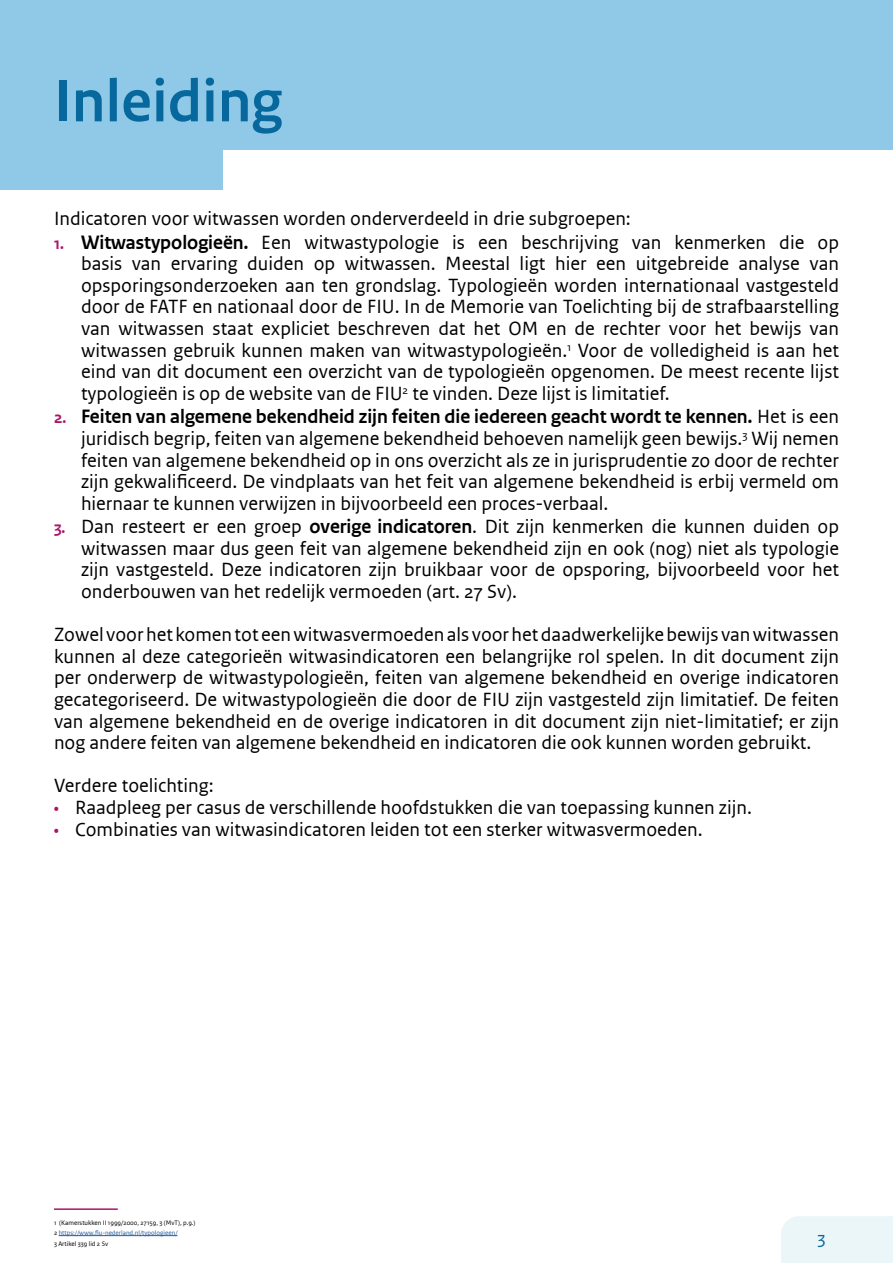
<style>
.page{position:relative;width:893px;height:1263px;background:#fff}
.page>*{position:absolute;margin:0;border:0;box-sizing:border-box;transform-origin:0 0}
.t1{font:700 60px "Rijksoverheid Sans Heading";letter-spacing:.01em;color:#06689c}
.t2{font:700 19.5px "Rijksoverheid Sans Heading";color:#000}
.t3{font:18px/21.6px "Rijksoverheid Sans Text";color:#000;text-align:justify}
.t4{font:16.5px "Rijksoverheid Sans Text";color:#06689c}
.t5{font:6.15px/10.5px "Rijksoverheid Sans Text";color:#000}
.s1{font-family:"Rijksoverheid Sans Heading";font-weight:700;font-size:16.5px;color:#ab1368}
.s2{font-family:"Rijksoverheid Sans Heading";font-weight:700;font-size:19.5px}
.s3{font-size:16.5px;color:#ab1368}
.s4{font-family:"Rijksoverheid Sans Text";font-weight:400;font-size:18px}
.s5{color:#275b9b}
</style>
<div class="page">
<div style="left:781px;top:1216px;width:112px;height:47px;background:#ebf6f9"></div>
<hr style="left:54px;top:1208px;width:64px;height:2px;background:#ab1368">
<hr style="left:59px;top:1235px;width:118px;height:1px;background:#275b9b">
<div style="left:0;top:0;width:893px;height:149px;background:#8fc9e7"></div>
<div style="left:0;top:95px;width:223px;height:95px;background:#8fc9e7"></div>
<h1 class="t1" style="left:54px;top:66px;width:230px">Inleiding</h1>
<p class="t3" style="left:54px;top:208px;width:578px">Indicatoren voor witwassen worden onderverdeeld in drie subgroepen:</p>
<p class="t3" style="left:81px;top:231px;width:760px;text-indent:-27px"><span class="s1">1.</span> <span class="s2">Witwastypologieën.</span> Een witwastypologie is een beschrijving van kenmerken die op basis van ervaring duiden op witwassen. Meestal ligt hier een uitgebreide analyse van opsporingsonderzoeken aan ten grondslag. Typologieën worden internationaal vastgesteld door de FATF en nationaal door de FIU. In de Memorie van Toelichting bij de strafbaarstelling van witwassen staat expliciet beschreven dat het OM en de rechter voor het bewijs van witwassen gebruik kunnen maken van witwastypologieën.<sup>1</sup> Voor de volledigheid is aan het eind van dit document een overzicht van de typologieën opgenomen. De meest recente lijst typologieën is op de website van de FIU<sup>2</sup> te vinden. Deze lijst is limitatief.</p>
<p class="t2" style="left:54px;top:405px;width:786px"><span class="s3">2.</span> Feiten van algemene bekendheid zijn feiten die iedereen geacht wordt te kennen. <span class="s4">Het is een</span></p>
<p class="t3" style="left:81px;top:427px;width:759px">juridisch begrip, feiten van algemene bekendheid behoeven namelijk geen bewijs.<sup>3</sup> Wij nemen feiten van algemene bekendheid op in ons overzicht als ze in jurisprudentie zo door de rechter zijn gekwalificeerd. De vindplaats van het feit van algemene bekendheid is erbij vermeld om hiernaar te kunnen verwijzen in bijvoorbeeld een proces-verbaal.</p>
<p class="t3" style="left:81px;top:516px;width:759px;text-indent:-27px"><span class="s1">3.</span> Dan resteert er een groep <span class="s2">overige indicatoren</span>. Dit zijn kenmerken die kunnen duiden op witwassen maar dus geen feit van algemene bekendheid zijn en ook (nog) niet als typologie zijn vastgesteld. Deze indicatoren zijn bruikbaar voor de opsporing, bijvoorbeeld voor het onderbouwen van het redelijk vermoeden (art. 27 Sv).</p>
<p class="t3" style="left:54px;top:624px;width:786px">Zowel voor het komen tot een witwasvermoeden als voor het daadwerkelijke bewijs van witwassen kunnen al deze categorieën witwasindicatoren een belangrijke rol spelen. In dit document zijn per onderwerp de witwastypologieën, feiten van algemene bekendheid en overige indicatoren gecategoriseerd. De witwastypologieën die door de FIU zijn vastgesteld zijn limitatief. De feiten van algemene bekendheid en de overige indicatoren in dit document zijn niet-limitatief; er zijn nog andere feiten van algemene bekendheid en indicatoren die ook kunnen worden gebruikt.</p>
<p class="t3" style="left:54px;top:775px;width:161px">Verdere toelichting:</p>
<p class="t3" style="left:54px;top:796px;width:699px"><span class="s1">•</span> Raadpleeg per casus de verschillende hoofdstukken die van toepassing kunnen zijn.</p>
<p class="t3" style="left:54px;top:818px;width:650px"><span class="s1">•</span> Combinaties van witwasindicatoren leiden tot een sterker witwasvermoeden.</p>
<p class="t5" style="left:54px;top:1217px;width:143px">1 (Kamerstukken II 1999/2000, 27159, 3 (MvT), p.9.)<br>2 <span class="s5">https://www.fiu-nederland.nl/typologieen/<br></span>3 Artikel 339 lid 2 Sv</p>
<p class="t4" style="left:817px;top:1228px;width:10px">3</p>
</div>
